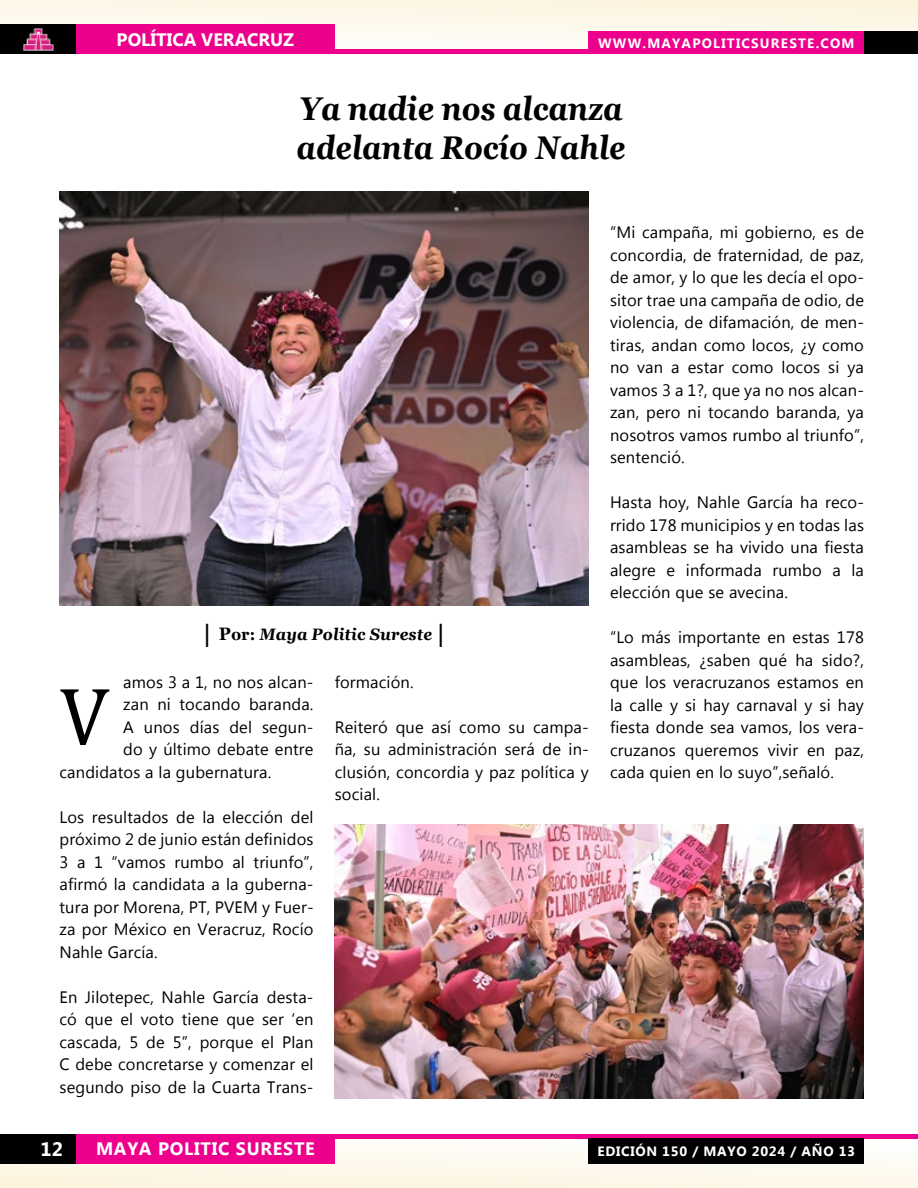
<style>
.page{position:relative;width:918px;height:1188px;background:#fff}
.page>*{position:absolute;margin:0;border:0;box-sizing:border-box;transform-origin:0 0}
.t1{font:82.5px "Cambria";color:#000}
.t2{font:italic 700 32.85px/39px "Georgia";color:#000;scale:.89 1}
.t3{font:700 19.5px "Myanmar Text";color:#fff}
.t4{font:700 18px "Myanmar Text";letter-spacing:.04em;color:#fff}
.t5{font:700 18px "Myanmar Text";color:#fff}
.t6{font:16.5px/22.5px "Myanmar Text";letter-spacing:.01em;color:#000;text-align:justify}
.t7{font:italic 700 16.5px "Georgia";letter-spacing:.01em;color:#000;scale:.95 1}
.t8{font:700 13.5px "Myanmar Text";letter-spacing:.09em;color:#fff}
.t9{font:700 13.5px "Myanmar Text";letter-spacing:.05em;color:#fff}
.s1{font-style:normal;font-size:24.3px}
.s2{font-style:normal;font-size:18px}
.s3{font-style:normal}
</style>
<div class="page">
<svg style="left:0;top:0;width:917px;height:50px;fill:#fdf7e9"></svg>
<hr style="left:917px;top:0;width:1px;height:54px;background:#fcf3da">
<hr style="left:330px;top:50px;width:264px;height:4px;background:#ec008c">
<div style="left:0;top:24px;width:76px;height:30px;background:#000"></div>
<img style="left:23px;top:28px;width:31px;height:23px">
<div style="left:864px;top:32px;width:54px;height:22px;background:#000"></div>
<div style="left:76px;top:24px;width:259px;height:30px;background:#ec008c"></div>
<div style="left:589px;top:32px;width:275px;height:22px;background:#ec008c"></div>
<svg style="left:0;top:1138px;width:918px;height:50px;fill:#fdf8ea"></svg>
<div style="left:0;top:1134px;width:76px;height:30px;background:#000"></div>
<div style="left:76px;top:1134px;width:259px;height:30px;background:#ec008c"></div>
<hr style="left:332px;top:1134px;width:586px;height:4px;background:#ec008c">
<div style="left:589px;top:1138px;width:275px;height:26px;background:#000"></div>
<img style="left:60px;top:192px;width:529px;height:413px">
<img style="left:335px;top:825px;width:529px;height:274px">
<p class="t5" style="left:117px;top:29px;width:179px">POLÍTICA VERACRUZ</p>
<p class="t8" style="left:598px;top:35px;width:258px">WWW.MAYAPOLITICSURESTE.COM</p>
<h2 class="t2" style="left:297px;top:89px;width:374px">Ya nadie nos alcanza adelanta Rocío Nahle</h2>
<p class="t7" style="left:203px;top:624px;width:257px"><span class="s1">|</span> <span class="s2">P</span><span class="s3">or:</span> Maya Politic Sureste <span class="s1">|</span></p>
<p class="t6" style="left:123px;top:671px;width:192px">amos 3 a 1, no nos alcan-</p>
<p class="t6" style="left:123px;top:693px;width:192px">zan ni tocando baranda.</p>
<p class="t6" style="left:123px;top:716px;width:192px">A unos días del segun-</p>
<p class="t6" style="left:123px;top:738px;width:192px">do y último debate entre</p>
<p class="t6" style="left:60px;top:761px;width:213px">candidatos a la gubernatura.</p>
<p class="t6" style="left:60px;top:806px;width:256px">Los resultados de la elección del próximo 2 de junio están definidos 3 a 1 “vamos rumbo al triunfo”, afirmó la candidata a la guberna&shy;tura por Morena, PT, PVEM y Fuer&shy;za por México en Veracruz, Rocío Nahle García.</p>
<p class="t6" style="left:60px;top:986px;width:256px">En Jilotepec, Nahle García desta&shy;có que el voto tiene que ser ‘en cascada, 5 de 5”, porque el Plan C debe concretarse y comenzar el segundo piso de la Cuarta Trans-</p>
<h1 class="t1" style="left:60px;top:668px;width:51px">V</h1>
<p class="t6" style="left:335px;top:671px;width:80px">formación.</p>
<p class="t6" style="left:335px;top:716px;width:256px">Reiteró que así como su campa&shy;ña, su administración será de in&shy;clusión, concordia y paz política y social.</p>
<p class="t6" style="left:610px;top:221px;width:256px">“Mi campaña, mi gobierno, es de concordia, de fraternidad, de paz, de amor, y lo que les decía el opo&shy;sitor trae una campaña de odio, de violencia, de difamación, de men&shy;tiras, andan como locos, ¿y como no van a estar como locos si ya vamos 3 a 1?, que ya no nos alcan&shy;zan, pero ni tocando baranda, ya nosotros vamos rumbo al triunfo”, sentenció.</p>
<p class="t6" style="left:610px;top:491px;width:256px">Hasta hoy, Nahle García ha reco&shy;rrido 178 municipios y en todas las asambleas se ha vivido una fiesta alegre e informada rumbo a la elección que se avecina.</p>
<p class="t6" style="left:610px;top:626px;width:256px">“Lo más importante en estas 178 asambleas, ¿saben qué ha sido?, que los veracruzanos estamos en la calle y si hay carnaval y si hay fiesta donde sea vamos, los vera&shy;cruzanos queremos vivir en paz, cada quien en lo suyo”,señaló.</p>
<p class="t3" style="left:41px;top:1138px;width:24px">12</p>
<p class="t4" style="left:96px;top:1139px;width:220px">MAYA POLITIC SURESTE</p>
<p class="t9" style="left:598px;top:1144px;width:259px">EDICIÓN 150 / MAYO 2024 / AÑO 13</p>
</div>
